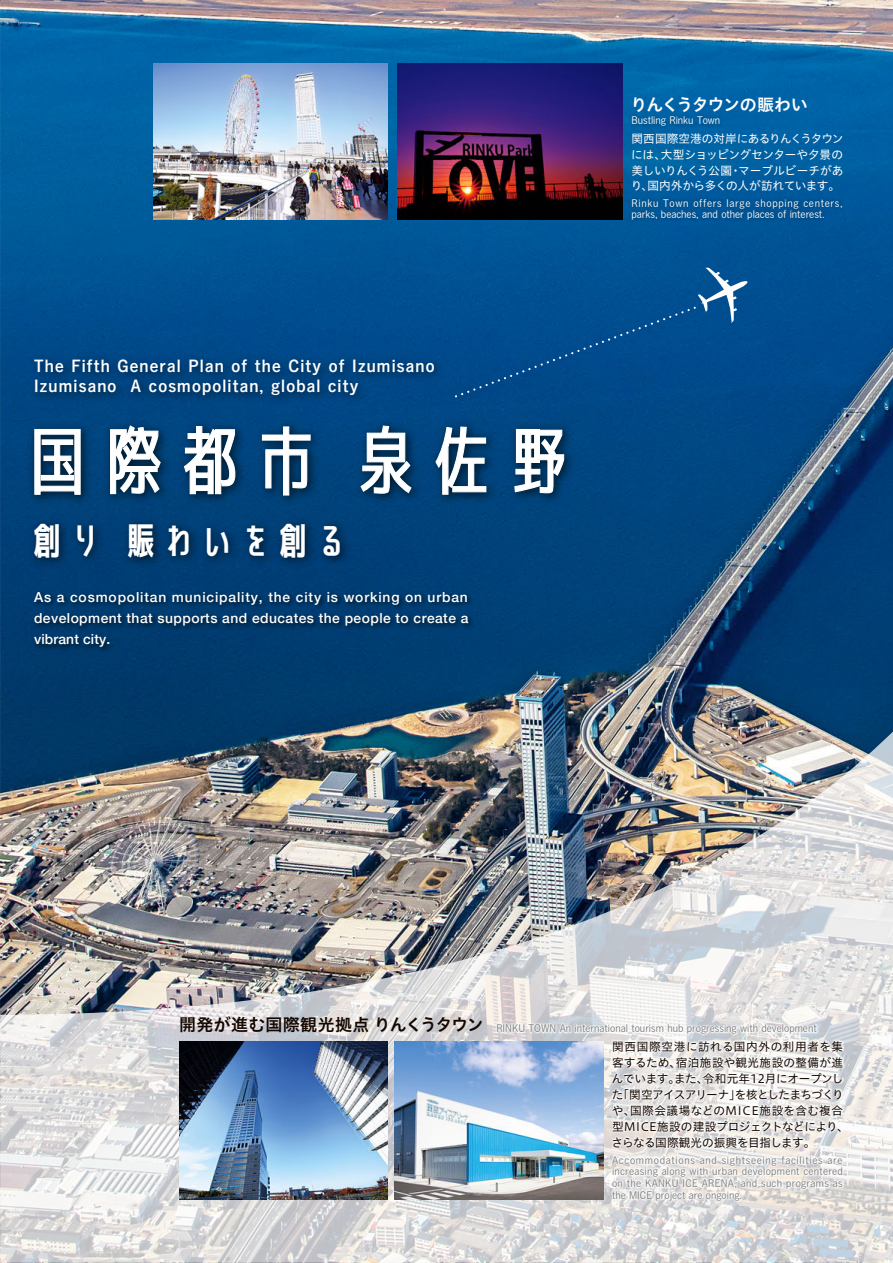
<style>
.page{position:relative;width:893px;height:1263px;background:#fff}
.page>*{position:absolute;margin:0;border:0;box-sizing:border-box;transform-origin:0 0}
.t1{font:74.4px "Senobi Gothic Regular";letter-spacing:.025em;color:#fff}
.t2{font:37.2px "Senobi Gothic Bold";letter-spacing:.025em;color:#fff}
.t3{font:16.95px "Hiragino UD Sans Std N W6";letter-spacing:-.07em;color:#fff}
.t4{font:15.9px/20.2px "Koburina Go Std N W6";letter-spacing:.075em;color:#fff}
.t5{font:500 13.8px/21.3px "Helvetica Neue";letter-spacing:.035em;color:#fff;text-align:justify}
.t6{font:11.7px/15.9px "Hiragino UD Sans Std N W4";letter-spacing:.01em;color:#140700}
.t7{font:11.7px/15.9px "Hiragino UD Sans Std N W4";letter-spacing:-.015em;color:#fff;text-align:justify}
.t8{font:10.05px/11.7px "Koburina Go Std N W3";color:#787878;text-align:justify}
.t9{font:10.05px/11.7px "Koburina Go Std N W3";letter-spacing:.035em;color:#fff}
.t10{font:10.05px "Koburina Go Std N W3";color:#fff}
.s1{font-family:"Hiragino UD Sans Std N W6";font-size:16.95px;color:#140700}
</style>
<div class="page">
<img style="left:0;top:0;width:893px;height:725px">
<img style="left:0;top:725px;width:893px;height:538px">
<img style="left:179px;top:1041px;width:209px;height:158px">
<img style="left:9px;top:412px;width:584px;height:115px">
<svg style="left:34px;top:428px;width:47px;height:67px;background:#3a5a74"></svg>
<svg style="left:110px;top:424px;width:51px;height:71px;background:#3a5972"></svg>
<svg style="left:183px;top:425px;width:53px;height:70px;background:#315470"></svg>
<svg style="left:261px;top:426px;width:50px;height:70px;background:#234e72"></svg>
<svg style="left:360px;top:425px;width:52px;height:69px;background:#2a5172"></svg>
<svg style="left:435px;top:426px;width:52px;height:69px;background:#275073"></svg>
<svg style="left:514px;top:428px;width:51px;height:66px;background:#315471"></svg>
<img style="left:18px;top:510px;width:348px;height:70px">
<img style="left:30px;top:585px;width:452px;height:72px">
<img style="left:23px;top:347px;width:428px;height:67px">
<img style="left:603px;top:986px;width:290px;height:114px">
<img style="left:557px;top:1100px;width:336px;height:157px">
<img style="left:441px;top:968px;width:430px;height:123px">
<img style="left:395px;top:1041px;width:208px;height:158px">
<div style="left:453px;top:268px;width:295px;height:131px;background:#004d8f"></div>
<img style="left:154px;top:64px;width:233px;height:156px">
<img style="left:398px;top:64px;width:225px;height:156px">
<img style="left:625px;top:191px;width:228px;height:38px">
<img style="left:625px;top:109px;width:102px;height:26px">
<h3 class="t3" style="left:630px;top:92px;width:179px">りんくうタウンの賑わい</h3>
<p class="t10" style="left:631px;top:113px;width:90px">Bustling Rinku Town</p>
<h3 class="t4" style="left:34px;top:356px;width:402px">The Fifth General Plan of the City of Izumisano<br>Izumisano A cosmopolitan, global city</h3>
<h1 class="t1" style="left:20px;top:408px;width:557px">国際都市 泉佐野</h1>
<h2 class="t2" style="left:29px;top:513px;width:323px">創り 賑わいを創る</h2>
<h3 class="t5" style="left:34px;top:585px;width:436px">As a cosmopolitan municipality, the city is working on urban development that supports and educates the people to create a vibrant city.</h3>
<p class="t7" style="left:631px;top:130px;width:214px">関西国際空港の対岸にあるりんくうタウンには、大型ショッピングセンターや夕景の美しいりんくう公園・マーブルビーチがあり、国内外から多くの人が訪れています。</p>
<p class="t9" style="left:631px;top:197px;width:213px">Rinku Town offers large shopping centers, parks, beaches, and other places of interest.</p>
<p class="t8" style="left:179px;top:1022px;width:639px"><span class="s1">開発が進む国際観光拠点 りんくうタウン</span> RINKU TOWN An international tourism hub progressing with development</p>
<p class="t6" style="left:611px;top:1038px;width:239px">関西国際空港に訪れる国内外の利用者を集客するため、宿泊施設や観光施設の整備が進んでいます。また、令和元年12月にオープンした「関空アイスアリーナ」を核としたまちづくりや、国際会議場などのMICE施設を含む複合型MICE施設の建設プロジェクトなどにより、さらなる国際観光の振興を目指します。</p>
<p class="t8" style="left:612px;top:1154px;width:232px">Accommodations and sightseeing facilities are increasing along with urban development centered on the KANKU ICE ARENA, and such programs as the MICE project are ongoing.</p>
</div>
